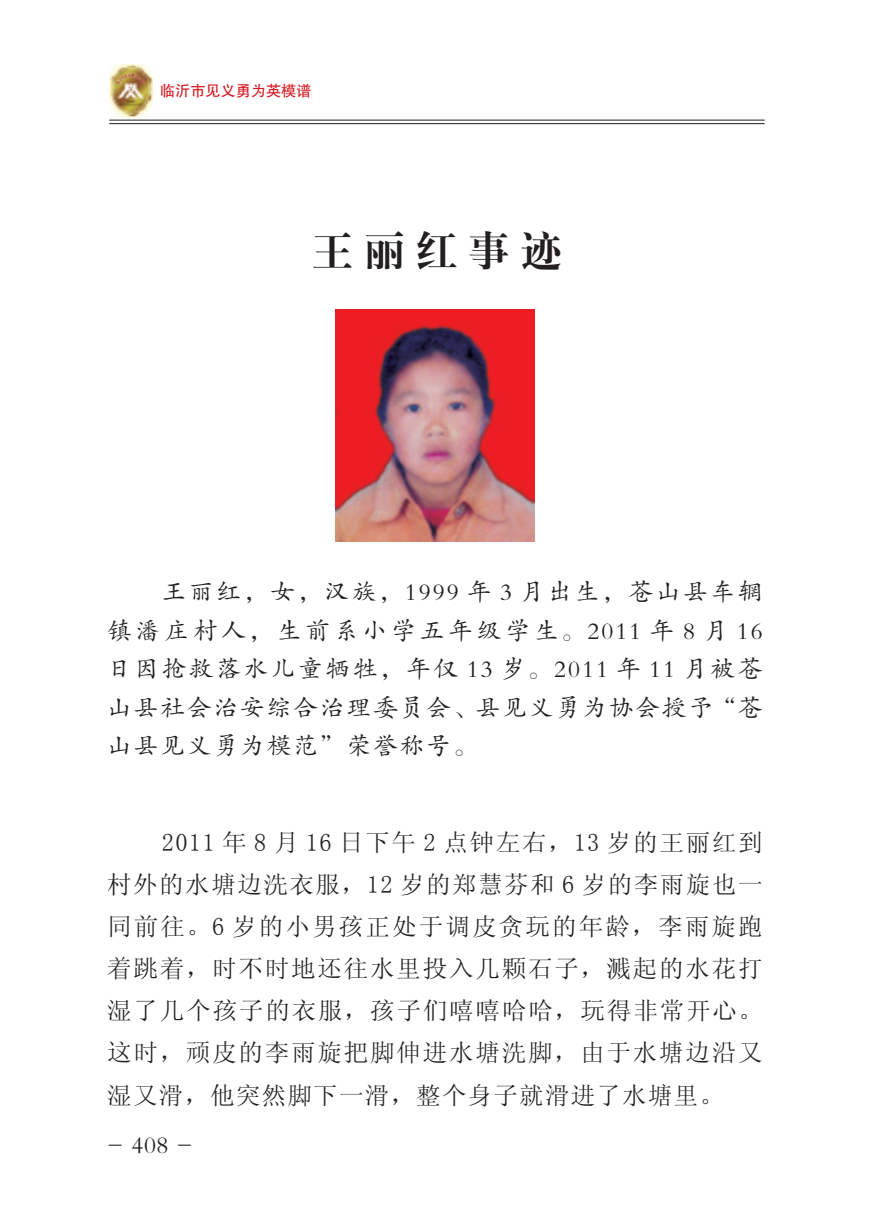
<style>
.page{position:relative;width:874px;height:1221px;background:#fff}
.page>*{position:absolute;margin:0;border:0;box-sizing:border-box;transform-origin:0 0}
.t1{font:42px "H Ya 4 gj";letter-spacing:.24em;color:#231f20}
.t2{font:24.5px/42px "Sim Sun";letter-spacing:.075em;color:#231f20;text-align:justify}
.t3{font:24.5px/38.5px "FZKTJW GB1 0";letter-spacing:.085em;color:#231f20;text-align:justify}
.t4{font:15.05px "FZHTJW GB1 0";color:#d7171f}
</style>
<div class="page">
<img style="left:109px;top:64px;width:44px;height:53px">
<hr style="left:109px;top:120px;width:655px;height:1px;background:#231f20">
<hr style="left:109px;top:123px;width:655px;height:1px;background:#231f20">
<img style="left:336px;top:309px;width:198px;height:233px">
<p class="t4" style="left:160px;top:83px;width:153px">临沂市见义勇为英模谱</p>
<p class="t1" style="left:311px;top:229px;width:252px">王丽红事迹</p>
<p class="t3" style="left:107px;top:573px;width:656px;text-indent:55px">王丽红，女，汉族，1999 年 3 月出生，苍山县车辋镇潘庄村人，生前系小学五年级学生。2011 年 8 月 16日因抢救落水儿童牺牲，年仅 13 岁。2011 年 11 月被苍山县社会治安综合治理委员会、县见义勇为协会授予“苍山县见义勇为模范”荣誉称号。</p>
<p class="t2" style="left:107px;top:821px;width:656px;text-indent:55px">2011 年 8 月 16 日下午 2 点钟左右，13 岁的王丽红到村外的水塘边洗衣服，12 岁的郑慧芬和 6 岁的李雨旋也一同前往。6 岁的小男孩正处于调皮贪玩的年龄，李雨旋跑着跳着，时不时地还往水里投入几颗石子，溅起的水花打湿了几个孩子的衣服，孩子们嘻嘻哈哈，玩得非常开心。这时，顽皮的李雨旋把脚伸进水塘洗脚，由于水塘边沿又湿又滑，他突然脚下一滑，整个身子就滑进了水塘里。</p>
<p class="t3" style="left:107px;top:1125px;width:87px">- 408 -</p>
</div>
